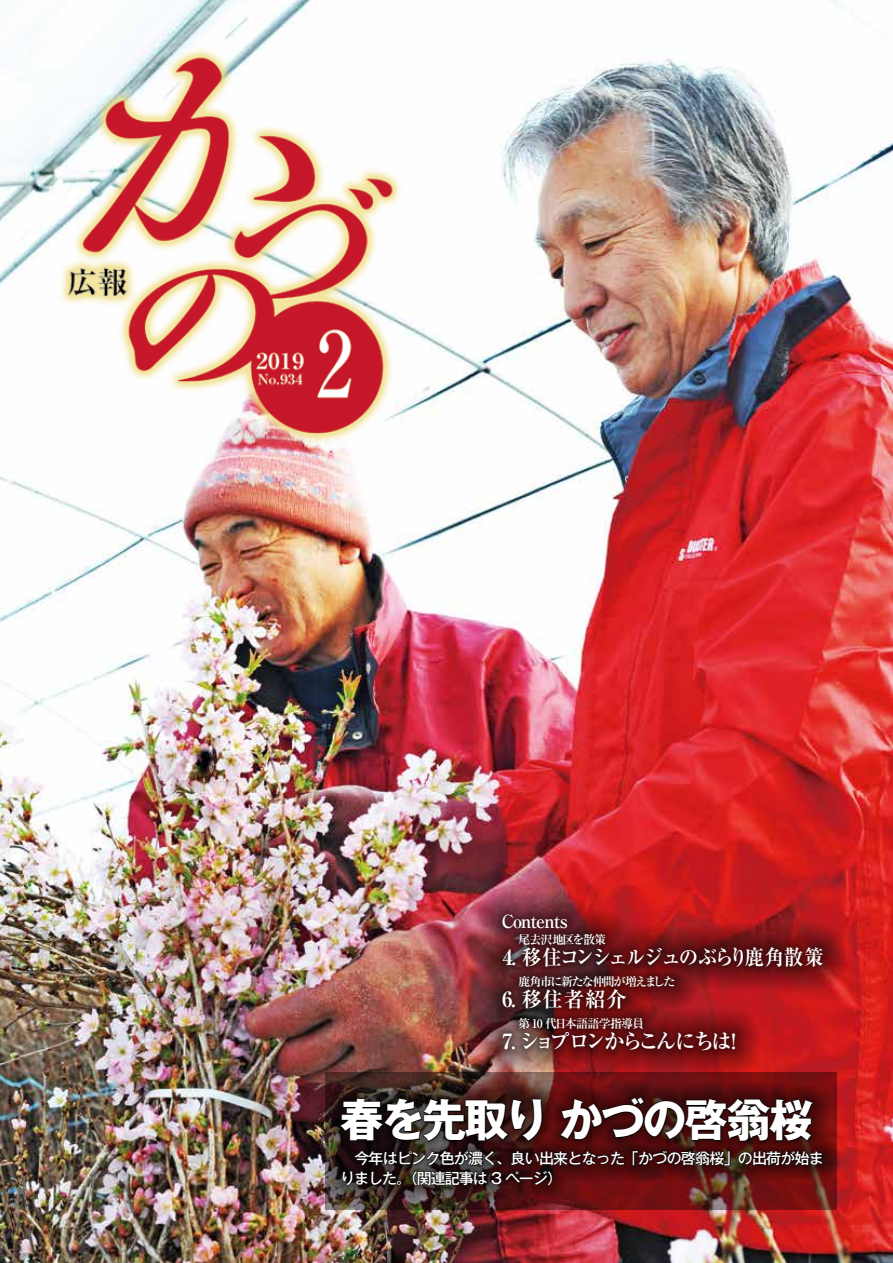
<style>
.page{position:relative;width:893px;height:1263px;background:#fff}
.page>*{position:absolute;margin:0;border:0;box-sizing:border-box;transform-origin:0 0}
.t1{font:700 45px "Gothic MB101 Pro";letter-spacing:-.05em;color:#fff}
.t2{font:700 21px "Ryumin Pro";letter-spacing:-.1em;color:#fff}
.t3{font:700 21px "Ryumin Pro";letter-spacing:-.14em;color:#fff}
.t4{font:700 18px "Ryumin Pro";letter-spacing:-.05em;color:#fff}
.t5{font:500 15px/19.8px "Gothic MB101 Pro";letter-spacing:-.05em;color:#fff}
.t6{font:700 12px "Ryumin Pro";letter-spacing:-.08em;color:#fff}
.t7{font:700 12px "Ryumin Pro";letter-spacing:-.105em;color:#fff}
</style>
<div class="page">
<img style="left:0;top:0;width:893px;height:1263px">
<img style="left:477px;top:889px;width:371px;height:187px">
<img style="left:0;top:0;width:481px;height:502px">
<img style="left:325px;top:1072px;width:511px;height:138px">
<img style="left:323px;top:1080px;width:517px;height:122px">
<svg style="left:338px;top:1097px;width:205px;height:46px;background:#1e1110"></svg>
<svg style="left:558px;top:1096px;width:256px;height:47px;background:#2e0707"></svg>
<svg style="left:632px;top:1150px;width:99px;height:16px;background:#1f0706"></svg>
<svg style="left:738px;top:1150px;width:86px;height:16px"></svg>
<svg style="left:342px;top:1150px;width:283px;height:36px;background:#270d0d"></svg>
<p class="t4" style="left:502px;top:907px;width:67px">Contents</p>
<p class="t6" style="left:518px;top:930px;width:89px">尾去沢地区を散策</p>
<h2 class="t2" style="left:502px;top:940px;width:323px">4. 移住コンシェルジュのぶらり鹿角散策</h2>
<p class="t7" style="left:518px;top:972px;width:170px">鹿角市に新たな仲間が増えました　</p>
<h2 class="t2" style="left:502px;top:982px;width:126px">6. 移住者紹介</h2>
<p class="t6" style="left:518px;top:1014px;width:138px">第 10 代日本語語学指導員　</p>
<h2 class="t3" style="left:502px;top:1024px;width:243px">7. ショプロンからこんにちは！</h2>
<h1 class="t1" style="left:340px;top:1083px;width:475px">春を先取り かづの啓翁桜</h1>
<p class="t5" style="left:340px;top:1146px;width:485px">　今年はピンク色が濃く、良い出来となった「かづの啓翁桜」の出荷が始まりました。（関連記事は 3 ページ）</p>
</div>
